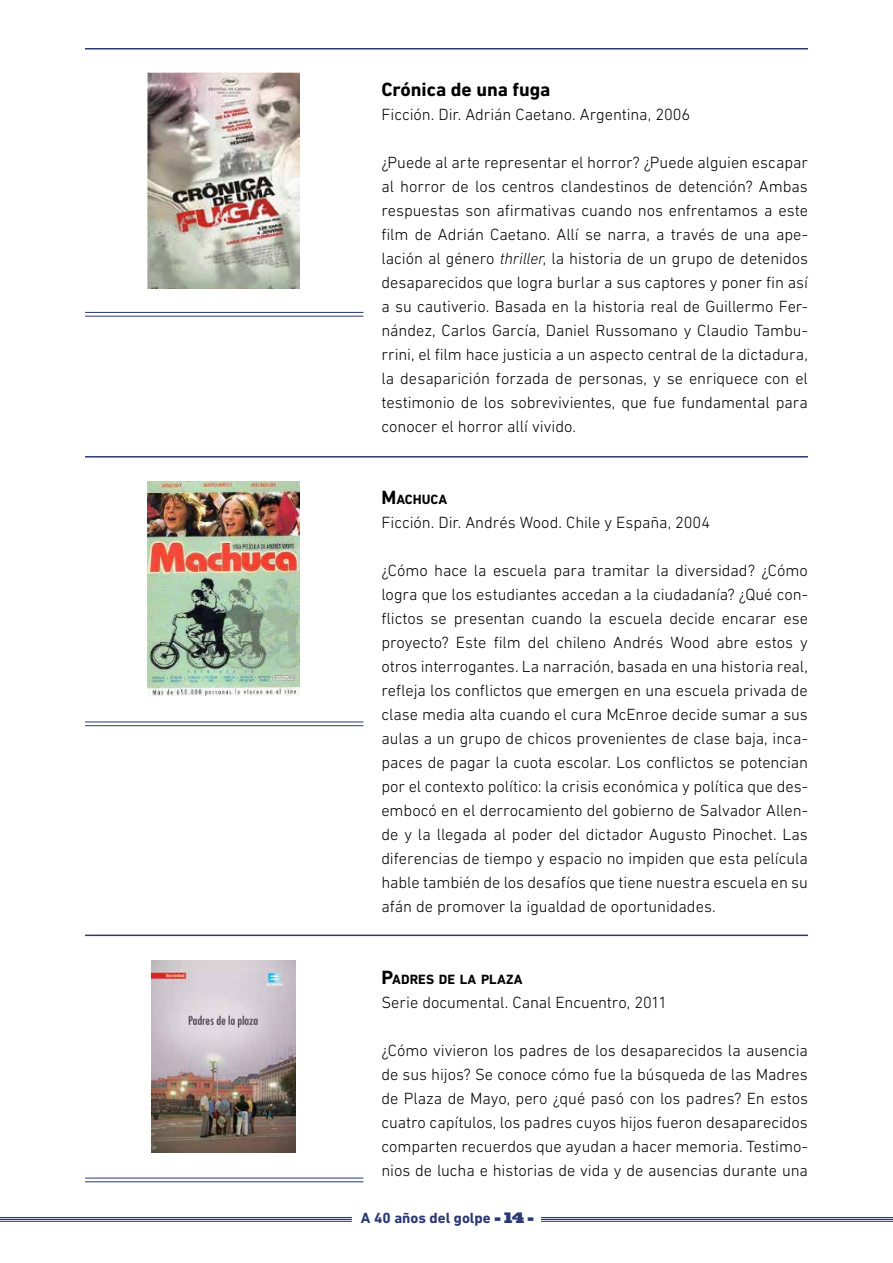
<style>
.page{position:relative;width:893px;height:1263px;background:#fff}
.page>*{position:absolute;margin:0;border:0;box-sizing:border-box;transform-origin:0 0}
.t1{font:700 19.5px "DIN Next LT Pro";letter-spacing:-.005em;color:#000}
.t2{font:300 16.5px/24px "DIN Next LT Pro";letter-spacing:-.005em;color:#000;text-align:justify}
.t3{font:700 15px "DIN Next LT Pro";color:#2a3873}
.t4{font:700 13.65px "DIN Next LT Pro";letter-spacing:.005em;color:#000}
.s1{font-style:italic}
.s2{font-size:19.5px}
.s3{font-family:"Giza Five Five";font-weight:400}
</style>
<div class="page">
<hr style="left:0;top:1217px;width:352px;height:1px;background:#2a3873">
<hr style="left:0;top:1219px;width:352px;height:1px;background:#2a3873">
<hr style="left:0;top:1221px;width:352px;height:1px;background:#2a3873">
<hr style="left:541px;top:1217px;width:352px;height:1px;background:#2a3873">
<hr style="left:541px;top:1219px;width:352px;height:1px;background:#2a3873">
<hr style="left:541px;top:1221px;width:352px;height:1px;background:#2a3873">
<hr style="left:85px;top:48px;width:723px;height:2px;background:#2a3873">
<hr style="left:85px;top:456px;width:723px;height:2px;background:#2a3873">
<hr style="left:85px;top:934px;width:723px;height:2px;background:#2a3873">
<hr style="left:85px;top:316px;width:278px;height:1px;background:#2a3873">
<hr style="left:85px;top:312px;width:278px;height:1px;background:#2a3873">
<hr style="left:85px;top:725px;width:278px;height:1px;background:#2a3873">
<hr style="left:85px;top:722px;width:278px;height:1px;background:#2a3873">
<hr style="left:85px;top:1181px;width:278px;height:1px;background:#2a3873">
<hr style="left:85px;top:1178px;width:278px;height:1px;background:#2a3873">
<img style="left:147px;top:72px;width:152px;height:216px">
<img style="left:147px;top:482px;width:152px;height:214px">
<img style="left:151px;top:960px;width:144px;height:192px">
<p class="t1" style="left:381px;top:78px;width:171px">Crónica de una fuga</p>
<p class="t2" style="left:381px;top:102px;width:310px">Ficción. Dir. Adrián Caetano. Argentina, 2006</p>
<p class="t2" style="left:381px;top:150px;width:428px">¿Puede al arte representar el horror? ¿Puede alguien escapar al horror de los centros clandestinos de detención? Ambas respuestas son afirmativas cuando nos enfrentamos a este film de Adrián Caetano. Allí se narra, a través de una ape&shy;lación al género <span class="s1">thriller</span>, la historia de un grupo de detenidos desaparecidos que logra burlar a sus captores y poner fin así a su cautiverio. Basada en la historia real de Guillermo Fer&shy;nández, Carlos García, Daniel Russomano y Claudio Tambu&shy;rrini, el film hace justicia a un aspecto central de la dictadura, la desaparición forzada de personas, y se enriquece con el testimonio de los sobrevivientes, que fue fundamental para conocer el horror allí vivido.</p>
<p class="t4" style="left:381px;top:491px;width:67px"><span class="s2">M</span>ACHUCA</p>
<p class="t2" style="left:381px;top:510px;width:330px">Ficción. Dir. Andrés Wood. Chile y España, 2004</p>
<p class="t2" style="left:381px;top:558px;width:428px">¿Cómo hace la escuela para tramitar la diversidad? ¿Cómo logra que los estudiantes accedan a la ciudadanía? ¿Qué con&shy;flictos se presentan cuando la escuela decide encarar ese proyecto? Este film del chileno Andrés Wood abre estos y otros interrogantes. La narración, basada en una historia real, refleja los conflictos que emergen en una escuela privada de clase media alta cuando el cura McEnroe decide sumar a sus aulas a un grupo de chicos provenientes de clase baja, inca&shy;paces de pagar la cuota escolar. Los conflictos se potencian por el contexto político: la crisis económica y política que des&shy;embocó en el derrocamiento del gobierno de Salvador Allen&shy;de y la llegada al poder del dictador Augusto Pinochet. Las diferencias de tiempo y espacio no impiden que esta película hable también de los desafíos que tiene nuestra escuela en su afán de promover la igualdad de oportunidades.</p>
<p class="t4" style="left:381px;top:971px;width:143px"><span class="s2">P</span>ADRES DE LA PLAZA</p>
<p class="t2" style="left:381px;top:990px;width:287px">Serie documental. Canal Encuentro, 2011</p>
<p class="t2" style="left:381px;top:1038px;width:428px">¿Cómo vivieron los padres de los desaparecidos la ausencia de sus hijos? Se conoce cómo fue la búsqueda de las Madres de Plaza de Mayo, pero ¿qué pasó con los padres? En estos cuatro capítulos, los padres cuyos hijos fueron desaparecidos comparten recuerdos que ayudan a hacer memoria. Testimo&shy;nios de lucha e historias de vida y de ausencias durante una</p>
<p class="t3" style="left:361px;top:1209px;width:175px">A 40 años del golpe <span class="s3">- 14 -</span></p>
</div>
